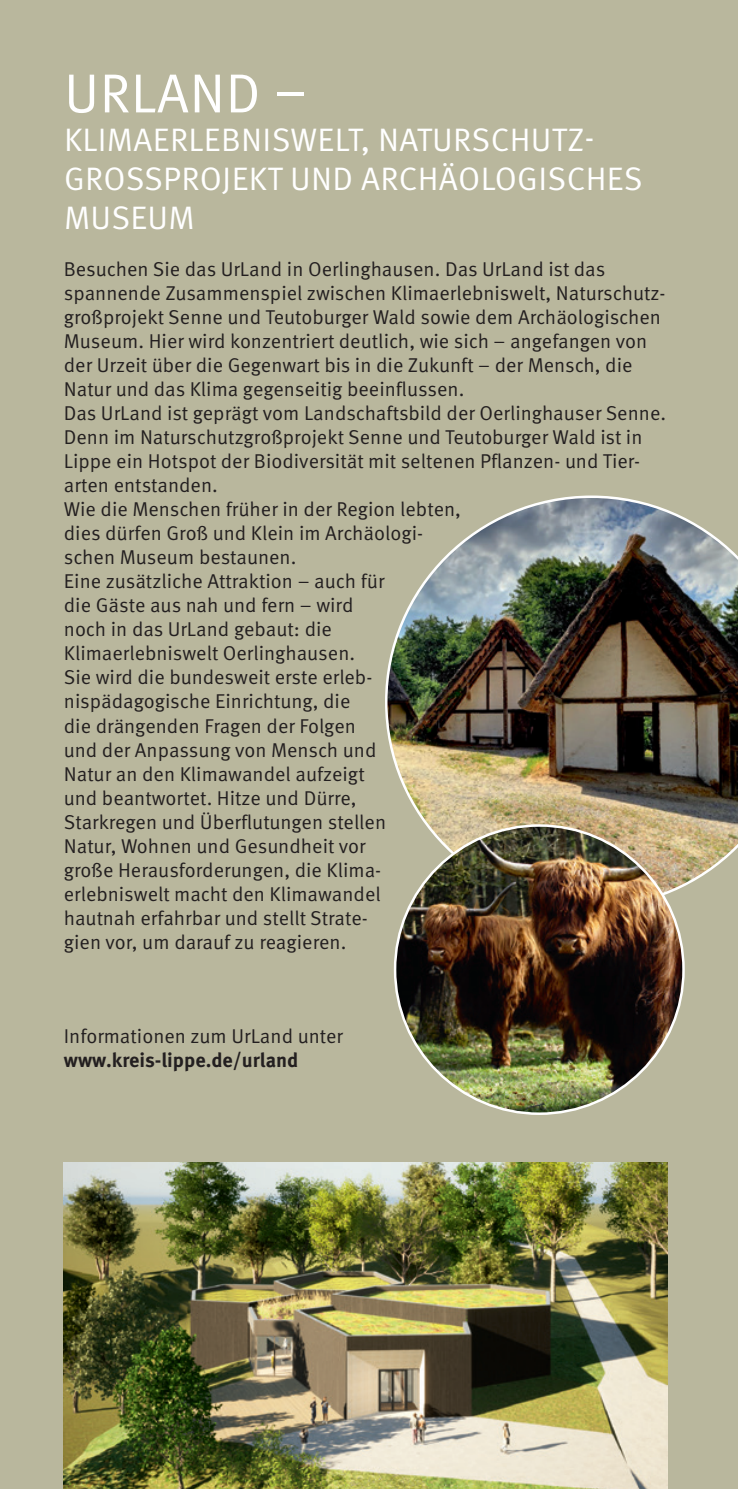
<style>
.page{position:relative;width:738px;height:1489px;background:#fff}
.page>*{position:absolute;margin:0;border:0;box-sizing:border-box;transform-origin:0 0}
.t1{font:55px "Meta Pro";letter-spacing:.01em;color:#fff}
.t2{font:32.5px/39px "Meta Pro";letter-spacing:.01em;color:#fff}
.t3{font:20px/24px "Meta Pro";color:#231f20}
.t4{font:700 20px "Meta Pro";color:#231f20}
</style>
<div class="page">
<div style="left:0;top:0;width:737px;height:1488px;background:#b9b79d"></div>
<img style="left:64px;top:1162px;width:602px;height:326px">
<img style="left:385px;top:495px;width:352px;height:413px">
<img style="left:395px;top:825px;width:288px;height:288px;border-radius:144px">
<h1 class="t1" style="left:64px;top:60px;width:243px">URLAND –</h1>
<h2 class="t2" style="left:64px;top:121px;width:579px">KLIMAERLEBNISWELT, NATURSCHUTZ-<br>GROSSPROJEKT UND ARCHÄOLOGISCHES<br>MUSEUM</h2>
<p class="t3" style="left:64px;top:257px;width:603px">Besuchen Sie das UrLand in Oerlinghausen. Das UrLand ist das spannende Zusammenspiel zwischen Klimaerlebniswelt, Naturschutz&shy;großprojekt Senne und Teutoburger Wald sowie dem Archäologischen Museum. Hier wird konzentriert deutlich, wie sich – angefangen von der Urzeit über die Gegenwart bis in die Zukunft – der Mensch, die Natur und das Klima gegenseitig beeinflussen.<br>Das UrLand ist geprägt vom Landschaftsbild der Oerlinghauser Senne.<br>Denn im Naturschutzgroßprojekt Senne und Teutoburger Wald ist in Lippe ein Hotspot der Biodiversität mit seltenen Pflanzen- und Tier&shy;arten entstanden.<br>Wie die Menschen früher in der Region lebten,<br>dies dürfen Groß und Klein im Archäologi-<br>schen Museum bestaunen.<br>Eine zusätzliche Attraktion – auch für<br>die Gäste aus nah und fern – wird<br>noch in das UrLand gebaut: die<br>Klimaerlebniswelt Oerlinghausen.<br>Sie wird die bundesweit erste erleb-<br>nispädagogische Einrichtung, die<br>die drängenden Fragen der Folgen<br>und der Anpassung von Mensch und<br>Natur an den Klimawandel aufzeigt<br>und beantwortet. Hitze und Dürre,<br>Starkregen und Überflutungen stellen<br>Natur, Wohnen und Gesundheit vor<br>große Herausforderungen, die Klima-<br>erlebniswelt macht den Klimawandel<br>hautnah erfahrbar und stellt Strate-<br>gien vor, um darauf zu reagieren.</p>
<p class="t3" style="left:64px;top:1024px;width:280px">Informationen zum UrLand unter</p>
<p class="t4" style="left:64px;top:1047px;width:236px">www.kreis-lippe.de/urland</p>
</div>
